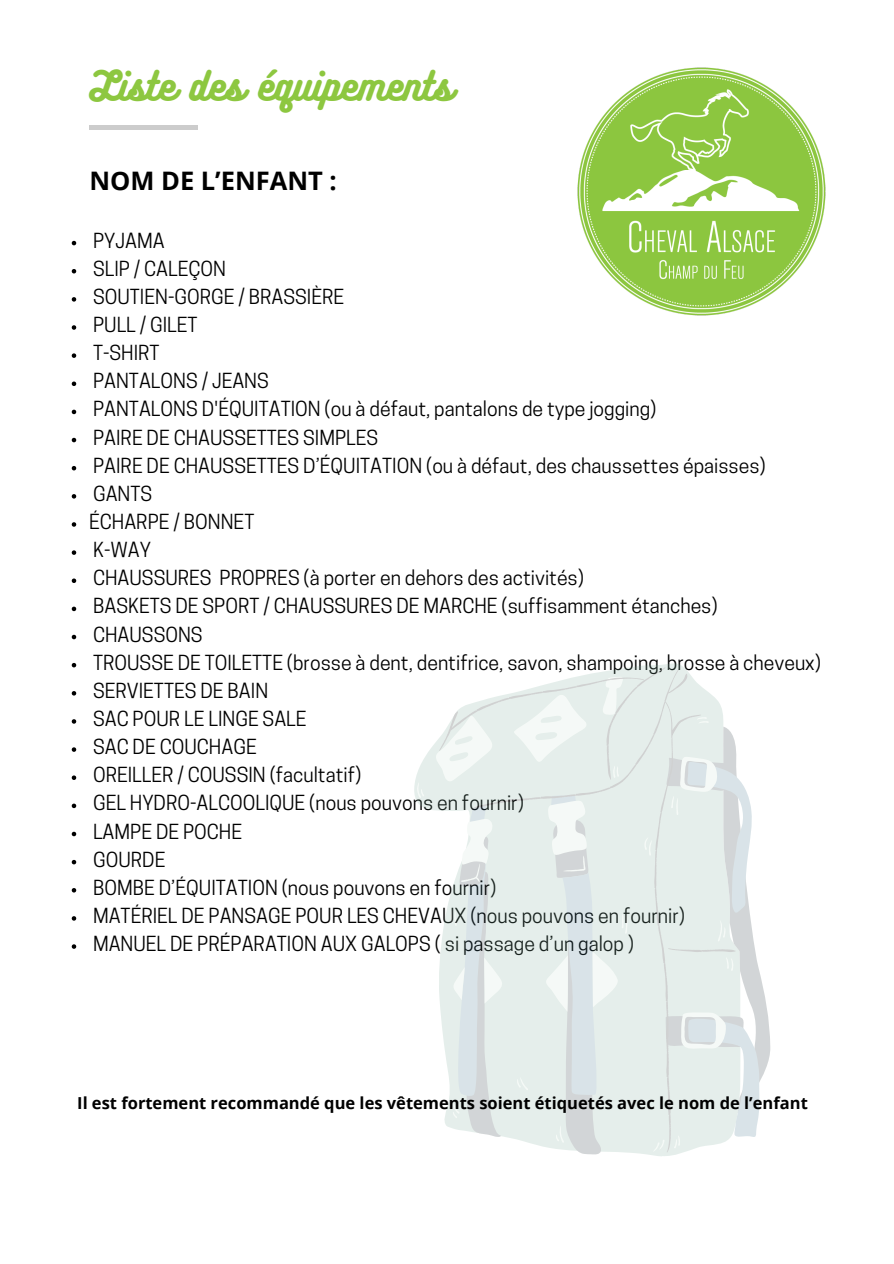
<style>
.page{position:relative;width:894px;height:1264px;background:#fff}
.page>*{position:absolute;margin:0;border:0;box-sizing:border-box;transform-origin:0 0}
.t1{font:36.15px "Bukhari Script";color:#8dc740}
.t2{font:700 25.5px "Open Sans";color:#000}
.t3{font:19.5px "Cooper Hewitt";color:#000}
.t4{font:700 16.5px "Open Sans";color:#000}
</style>
<div class="page">
<img style="left:577px;top:68px;width:247px;height:247px">
<hr style="left:89px;top:125px;width:109px;height:4px;background:#ccc">
<svg style="left:72px;top:241px;width:4px;height:4px"></svg>
<svg style="left:72px;top:269px;width:4px;height:4px"></svg>
<svg style="left:72px;top:297px;width:4px;height:4px"></svg>
<svg style="left:72px;top:325px;width:4px;height:5px"></svg>
<svg style="left:72px;top:353px;width:4px;height:5px"></svg>
<svg style="left:72px;top:381px;width:4px;height:5px"></svg>
<svg style="left:72px;top:409px;width:4px;height:5px"></svg>
<svg style="left:72px;top:438px;width:4px;height:4px"></svg>
<svg style="left:72px;top:466px;width:4px;height:4px"></svg>
<svg style="left:72px;top:494px;width:4px;height:4px"></svg>
<svg style="left:72px;top:522px;width:4px;height:4px"></svg>
<svg style="left:72px;top:550px;width:4px;height:5px"></svg>
<svg style="left:72px;top:578px;width:4px;height:5px"></svg>
<svg style="left:72px;top:606px;width:4px;height:5px"></svg>
<svg style="left:72px;top:634px;width:4px;height:5px"></svg>
<svg style="left:72px;top:663px;width:4px;height:4px"></svg>
<svg style="left:72px;top:691px;width:4px;height:4px"></svg>
<svg style="left:72px;top:719px;width:4px;height:4px"></svg>
<svg style="left:72px;top:747px;width:4px;height:4px"></svg>
<svg style="left:72px;top:775px;width:4px;height:5px"></svg>
<svg style="left:72px;top:803px;width:4px;height:5px"></svg>
<svg style="left:72px;top:831px;width:4px;height:5px"></svg>
<svg style="left:72px;top:859px;width:4px;height:5px"></svg>
<svg style="left:72px;top:888px;width:4px;height:4px"></svg>
<svg style="left:72px;top:916px;width:4px;height:4px"></svg>
<svg style="left:72px;top:944px;width:4px;height:4px"></svg>
<svg style="left:579px;top:744px;width:191px;height:410px"></svg>
<svg style="left:735px;top:761px;width:24px;height:376px"></svg>
<svg style="left:417px;top:739px;width:22px;height:72px;fill:#e5eeeb"></svg>
<svg style="left:439px;top:667px;width:296px;height:485px;fill:#e5eeeb"></svg>
<h1 class="t1" style="left:89px;top:62px;width:365px">Liste des équipements</h1>
<h3 class="t2" style="left:89px;top:163px;width:249px">NOM DE L’ENFANT :</h3>
<h2 class="t3" style="left:93px;top:233px;width:73px">PYJAMA</h2>
<h3 class="t3" style="left:93px;top:261px;width:134px">SLIP / CALEÇON</h3>
<h3 class="t3" style="left:93px;top:289px;width:252px">SOUTIEN-GORGE / BRASSIÈRE</h3>
<h3 class="t3" style="left:93px;top:317px;width:106px">PULL / GILET</h3>
<h3 class="t3" style="left:93px;top:345px;width:68px">T-SHIRT</h3>
<h3 class="t3" style="left:93px;top:373px;width:177px">PANTALONS / JEANS</h3>
<h3 class="t3" style="left:93px;top:402px;width:564px">PANTALONS D'ÉQUITATION (ou à défaut, pantalons de type jogging)</h3>
<h3 class="t3" style="left:93px;top:430px;width:287px">PAIRE DE CHAUSSETTES SIMPLES</h3>
<h3 class="t3" style="left:93px;top:458px;width:674px">PAIRE DE CHAUSSETTES D’ÉQUITATION (ou à défaut, des chaussettes épaisses)</h3>
<h3 class="t3" style="left:93px;top:486px;width:61px">GANTS</h3>
<h3 class="t3" style="left:89px;top:514px;width:167px">ÉCHARPE / BONNET</h3>
<h3 class="t3" style="left:93px;top:542px;width:59px">K-WAY</h3>
<h3 class="t3" style="left:93px;top:570px;width:492px">CHAUSSURES PROPRES (à porter en dehors des activités)</h3>
<h3 class="t3" style="left:93px;top:598px;width:626px">BASKETS DE SPORT / CHAUSSURES DE MARCHE (suffisamment étanches)</h3>
<h3 class="t3" style="left:93px;top:627px;width:111px">CHAUSSONS</h3>
<h3 class="t3" style="left:93px;top:655px;width:729px">TROUSSE DE TOILETTE (brosse à dent, dentifrice, savon, shampoing, brosse à cheveux)</h3>
<h3 class="t3" style="left:93px;top:683px;width:177px">SERVIETTES DE BAIN</h3>
<h3 class="t3" style="left:93px;top:711px;width:215px">SAC POUR LE LINGE SALE</h3>
<h3 class="t3" style="left:93px;top:739px;width:165px">SAC DE COUCHAGE</h3>
<h3 class="t3" style="left:93px;top:767px;width:270px">OREILLER / COUSSIN (facultatif)</h3>
<h3 class="t3" style="left:93px;top:795px;width:432px">GEL HYDRO-ALCOOLIQUE (nous pouvons en fournir)</h3>
<h3 class="t3" style="left:93px;top:823px;width:150px">LAMPE DE POCHE</h3>
<h3 class="t3" style="left:93px;top:852px;width:74px">GOURDE</h3>
<h3 class="t3" style="left:93px;top:880px;width:405px">BOMBE D’ÉQUITATION (nous pouvons en fournir)</h3>
<h3 class="t3" style="left:93px;top:908px;width:593px">MATÉRIEL DE PANSAGE POUR LES CHEVAUX (nous pouvons en fournir)</h3>
<h3 class="t3" style="left:93px;top:936px;width:542px">MANUEL DE PRÉPARATION AUX GALOPS ( si passage d’un galop )</h3>
<p class="t4" style="left:77px;top:1091px;width:732px">Il est fortement recommandé que les vêtements soient étiquetés avec le nom de l’enfant</p>
</div>
